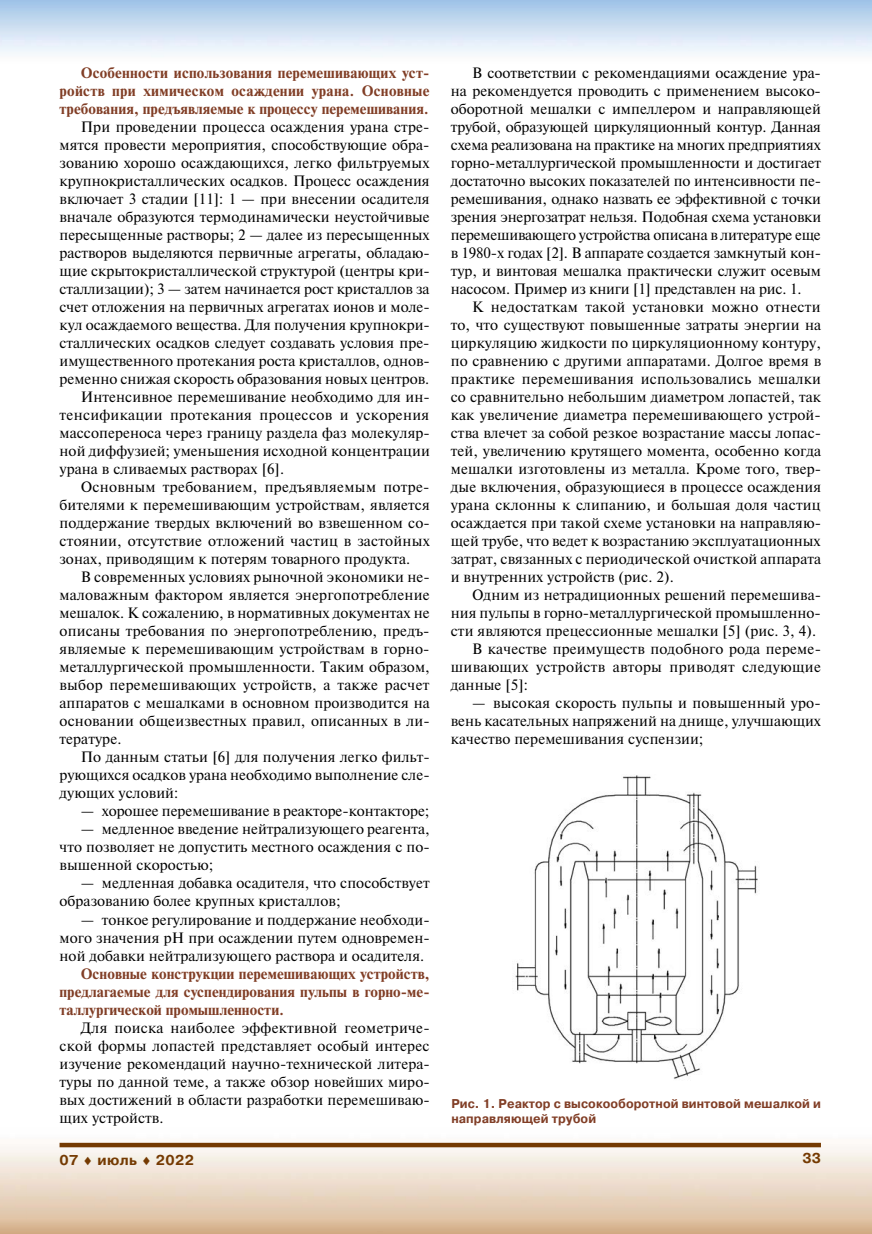
<style>
.page{position:relative;width:872px;height:1234px;background:#fff}
.page>*{position:absolute;margin:0;border:0;box-sizing:border-box;transform-origin:0 0}
.t1{font:15px/18px "Newton C";letter-spacing:.005em;color:#000;text-align:justify}
.t2{font:700 15px/18px "Newton C";letter-spacing:.005em;color:#813e26}
.t3{font:700 14.25px "Pragmatica C";letter-spacing:.025em;color:#753a02}
.t4{font:700 12.75px/15.3px "Pragmatica C";letter-spacing:.005em;color:#813e26;scale:.95 1}
</style>
<div class="page">
<img style="left:26px;top:1142px;width:846px;height:91px">
<svg style="left:60px;top:1142px;width:761px;height:4px;background:#906033"></svg>
<img style="left:515px;top:775px;width:243px;height:304px">
<p class="t2" style="left:60px;top:64px;width:371px;text-indent:21px">Особенности использования перемешивающих уст&shy;ройств при химическом осаждении урана. Основные требования, предъявляемые к процессу перемешивания.</p>
<p class="t1" style="left:81px;top:118px;width:350px">При проведении процесса осаждения урана стре-</p>
<p class="t1" style="left:60px;top:136px;width:371px">мятся провести мероприятия, способствующие обра-</p>
<p class="t1" style="left:60px;top:154px;width:371px">зованию хорошо осаждающихся, легко фильтруемых</p>
<p class="t1" style="left:60px;top:172px;width:371px">крупнокристаллических осадков. Процесс осаждения</p>
<p class="t1" style="left:60px;top:190px;width:371px">включает 3 стадии [11]: 1 — при внесении осадителя</p>
<p class="t1" style="left:60px;top:208px;width:372px">вначале образуются термодинамически неустойчивые</p>
<p class="t1" style="left:60px;top:226px;width:372px">пересыщенные растворы; 2 — далее из пересыщенных</p>
<p class="t1" style="left:60px;top:244px;width:372px">растворов выделяются первичные агрегаты, обладаю-</p>
<p class="t1" style="left:60px;top:262px;width:372px">щие скрытокристаллической структурой (центры кри-</p>
<p class="t1" style="left:60px;top:280px;width:371px">сталлизации); 3 — затем начинается рост кристаллов за</p>
<p class="t1" style="left:60px;top:298px;width:372px">счет отложения на первичных агрегатах ионов и моле-</p>
<p class="t1" style="left:60px;top:316px;width:372px">кул осаждаемого вещества. Для получения крупнокри-</p>
<p class="t1" style="left:60px;top:334px;width:371px">сталлических осадков следует создавать условия пре-</p>
<p class="t1" style="left:60px;top:352px;width:372px">имущественного протекания роста кристаллов, однов-</p>
<p class="t1" style="left:60px;top:370px;width:371px">ременно снижая скорость образования новых центров.</p>
<p class="t1" style="left:81px;top:388px;width:350px">Интенсивное перемешивание необходимо для ин-</p>
<p class="t1" style="left:60px;top:406px;width:371px">тенсификации протекания процессов и ускорения</p>
<p class="t1" style="left:60px;top:424px;width:372px">массопереноса через границу раздела фаз молекуляр-</p>
<p class="t1" style="left:60px;top:442px;width:372px">ной диффузией; уменьшения исходной концентрации</p>
<p class="t1" style="left:60px;top:460px;width:226px">урана в сливаемых растворах [6].</p>
<p class="t1" style="left:81px;top:478px;width:350px">Основным требованием, предъявляемым потре-</p>
<p class="t1" style="left:60px;top:496px;width:372px">бителями к перемешивающим устройствам, является</p>
<p class="t1" style="left:60px;top:514px;width:372px">поддержание твердых включений во взвешенном со-</p>
<p class="t1" style="left:60px;top:532px;width:372px">стоянии, отсутствие отложений частиц в застойных</p>
<p class="t1" style="left:60px;top:550px;width:352px">зонах, приводящим к потерям товарного продукта.</p>
<p class="t1" style="left:81px;top:568px;width:350px">В современных условиях рыночной экономики не-</p>
<p class="t1" style="left:60px;top:586px;width:372px">маловажным фактором является энергопотребление</p>
<p class="t1" style="left:60px;top:604px;width:372px">мешалок. К сожалению, в нормативных документах не</p>
<p class="t1" style="left:60px;top:622px;width:371px">описаны требования по энергопотреблению, предъ-</p>
<p class="t1" style="left:60px;top:640px;width:369px">являемые к перемешивающим устройствам в горно-</p>
<p class="t1" style="left:60px;top:658px;width:372px">металлургической промышленности. Таким образом,</p>
<p class="t1" style="left:60px;top:676px;width:371px">выбор перемешивающих устройств, а также расчет</p>
<p class="t1" style="left:60px;top:694px;width:372px">аппаратов с мешалками в основном производится на</p>
<p class="t1" style="left:60px;top:712px;width:371px">основании общеизвестных правил, описанных в ли-</p>
<p class="t1" style="left:60px;top:730px;width:63px">тературе.</p>
<p class="t1" style="left:81px;top:748px;width:350px">По данным статьи [6] для получения легко фильт-</p>
<p class="t1" style="left:60px;top:766px;width:371px">рующихся осадков урана необходимо выполнение сле-</p>
<p class="t1" style="left:60px;top:784px;width:120px">дующих условий:</p>
<p class="t1" style="left:81px;top:802px;width:350px">— хорошее перемешивание в реакторе-контакторе;</p>
<p class="t1" style="left:60px;top:820px;width:372px;text-indent:21px">— медленное введение нейтрализующего реагента, что позволяет не допустить местного осаждения с по&shy;вышенной скоростью;</p>
<p class="t1" style="left:59px;top:874px;width:372px;text-indent:21px">— медленная добавка осадителя, что способствует образованию более крупных кристаллов;</p>
<p class="t1" style="left:59px;top:910px;width:372px;text-indent:21px">— тонкое регулирование и поддержание необходи&shy;мого значения рН при осаждении путем одновремен&shy;ной добавки нейтрализующего раствора и осадителя.</p>
<p class="t2" style="left:59px;top:964px;width:372px;text-align:justify;text-indent:21px">Основные конструкции перемешивающих устройств, предлагаемые для суспендирования пульпы в горно-ме&shy;таллургической промышленности.</p>
<p class="t1" style="left:59px;top:1018px;width:372px;text-indent:21px">Для поиска наиболее эффективной геометриче&shy;ской формы лопастей представляет особый интерес изучение рекомендаций научно-технической литера&shy;туры по данной теме, а также обзор новейших миро&shy;вых достижений в области разработки перемешиваю&shy;щих устройств.</p>
<p class="t1" style="left:451px;top:64px;width:372px;text-indent:21px">В соответствии с рекомендациями осаждение ура&shy;на рекомендуется проводить с применением высоко&shy;оборотной мешалки с импеллером и направляющей трубой, образующей циркуляционный контур. Данная схема реализована на практике на многих предприятиях горно-металлургической промышленности и достигает достаточно высоких показателей по интенсивности пе&shy;ремешивания, однако назвать ее эффективной с точки зрения энергозатрат нельзя. Подобная схема установки перемешивающего устройства описана в литературе еще в 1980-х годах [2]. В аппарате создается замкнутый кон&shy;тур, и винтовая мешалка практически служит осевым насосом. Пример из книги [1] представлен на рис. 1.</p>
<p class="t1" style="left:451px;top:298px;width:372px;text-indent:21px">К недостаткам такой установки можно отнести то, что существуют повышенные затраты энергии на циркуляцию жидкости по циркуляционному контуру, по сравнению с другими аппаратами. Долгое время в практике перемешивания использовались мешалки со сравнительно небольшим диаметром лопастей, так как увеличение диаметра перемешивающего устрой&shy;ства влечет за собой резкое возрастание массы лопас&shy;тей, увеличению крутящего момента, особенно когда мешалки изготовлены из металла. Кроме того, твер&shy;дые включения, образующиеся в процессе осаждения урана склонны к слипанию, и большая доля частиц осаждается при такой схеме установки на направляю&shy;щей трубе, что ведет к возрастанию эксплуатационных затрат, связанных с периодической очисткой аппарата и внутренних устройств (рис. 2).</p>
<p class="t1" style="left:472px;top:586px;width:350px">Одним из нетрадиционных решений перемешива-</p>
<p class="t1" style="left:451px;top:604px;width:371px">ния пульпы в горно-металлургической промышленно-</p>
<p class="t1" style="left:451px;top:622px;width:367px">сти являются прецессионные мешалки [5] (рис. 3, 4).</p>
<p class="t1" style="left:472px;top:640px;width:350px">В качестве преимуществ подобного рода переме-</p>
<p class="t1" style="left:451px;top:658px;width:371px">шивающих устройств авторы приводят следующие</p>
<p class="t1" style="left:451px;top:676px;width:79px">данные [5]:</p>
<p class="t1" style="left:451px;top:694px;width:372px;text-indent:21px">— высокая скорость пульпы и повышенный уро&shy;вень касательных напряжений на днище, улучшающих качество перемешивания суспензии;</p>
<p class="t4" style="left:451px;top:1095px;width:391px">Рис. 1. Реактор с высокооборотной винтовой мешалкой и направляющей трубой</p>
<p class="t3" style="left:60px;top:1151px;width:136px">07 ♦ июль ♦ 2022</p>
<p class="t3" style="left:802px;top:1150px;width:20px">33</p>
</div>
